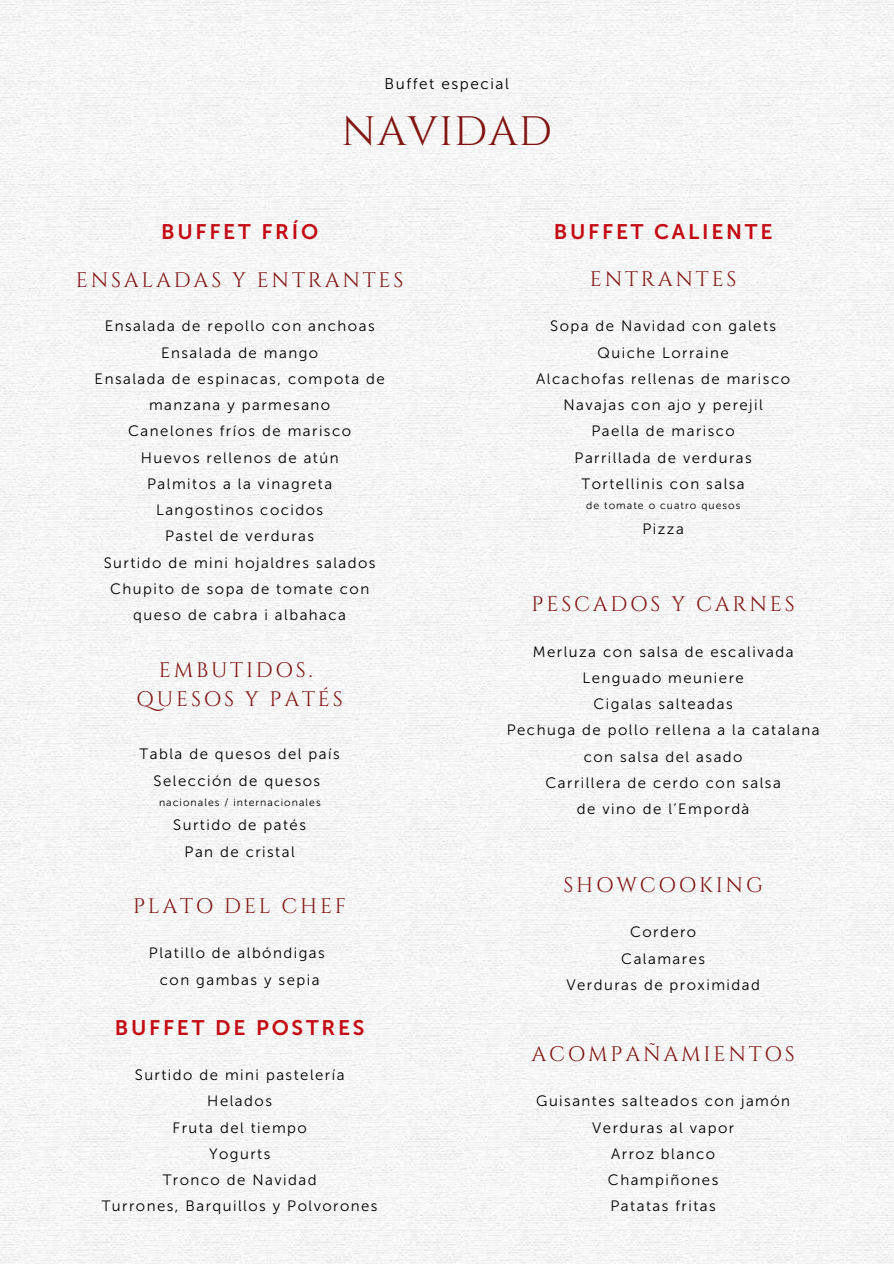
<style>
.page{position:relative;width:894px;height:1264px;background:#fff}
.page>*{position:absolute;margin:0;border:0;box-sizing:border-box;transform-origin:0 0}
.t1{font:41.1px "Cinzel";letter-spacing:.03em;color:#811512}
.t2{font:21px/29.2px "Cinzel";letter-spacing:.13em;color:#811512;text-align:center}
.t3{font:21px "Museo Sans 700";letter-spacing:.13em;color:#c40a13}
.t4{font:15.45px "Museo Sans 300";letter-spacing:.1em;color:#000}
.t5{font:15px/26.2px "Museo Sans 300";letter-spacing:.1em;color:#000;text-align:center}
.t6{font:10.5px "Museo Sans 300";letter-spacing:.1em;color:#000}
</style>
<div class="page">
<img style="left:0;top:0;width:893px;height:1263px">
<p class="t4" style="left:384px;top:74px;width:126px">Buffet especial</p>
<h1 class="t1" style="left:341px;top:105px;width:212px">NAVIDAD</h1>
<h2 class="t3" style="left:161px;top:219px;width:158px">BUFFET FRÍO</h2>
<h2 class="t3" style="left:553px;top:219px;width:220px">BUFFET CALIENTE</h2>
<h2 class="t2" style="left:76px;top:266px;width:329px">ENSALADAS Y ENTRANTES</h2>
<p class="t5" style="left:95px;top:313px;width:291px">Ensalada de repollo con anchoas<br>Ensalada de mango<br>Ensalada de espinacas, compota de manzana y parmesano<br>Canelones fríos de marisco<br>Huevos rellenos de atún<br>Palmitos a la vinagreta<br>Langostinos cocidos<br>Pastel de verduras<br>Surtido de mini hojaldres salados<br>Chupito de sopa de tomate con queso de cabra i albahaca</p>
<h2 class="t2" style="left:137px;top:655px;width:207px">EMBUTIDOS.<br>QUESOS Y PATÉS</h2>
<p class="t5" style="left:139px;top:741px;width:202px">Tabla de quesos del país<br>Selección de quesos</p>
<p class="t6" style="left:159px;top:796px;width:163px">nacionales / internacionales</p>
<p class="t5" style="left:173px;top:812px;width:134px">Surtido de patés<br>Pan de cristal</p>
<h2 class="t2" style="left:133px;top:892px;width:214px">PLATO DEL CHEF</h2>
<p class="t5" style="left:149px;top:940px;width:177px">Platillo de albóndigas con gambas y sepia</p>
<h2 class="t3" style="left:115px;top:1015px;width:251px">BUFFET DE POSTRES</h2>
<p class="t5" style="left:102px;top:1061px;width:277px">Surtido de mini pastelería<br>Helados<br>Fruta del tiempo<br>Yogurts<br>Tronco de Navidad<br>Turrones, Barquillos y Polvorones</p>
<h2 class="t2" style="left:589px;top:265px;width:148px">ENTRANTES</h2>
<p class="t5" style="left:536px;top:313px;width:255px">Sopa de Navidad con galets<br>Quiche Lorraine<br>Alcachofas rellenas de marisco<br>Navajas con ajo y perejil<br>Paella de marisco<br>Parrillada de verduras<br>Tortellinis con salsa</p>
<p class="t6" style="left:586px;top:499px;width:156px">de tomate o cuatro quesos</p>
<p class="t5" style="left:642px;top:515px;width:43px">Pizza</p>
<h2 class="t2" style="left:531px;top:590px;width:264px">PESCADOS Y CARNES</h2>
<p class="t5" style="left:506px;top:638px;width:314px">Merluza con salsa de escalivada<br>Lenguado meuniere<br>Cigalas salteadas<br>Pechuga de pollo rellena a la catalana con salsa del asado<br>Carrillera de cerdo con salsa<br>de vino de l’Empordà</p>
<h2 class="t2" style="left:563px;top:871px;width:201px">SHOWCOOKING</h2>
<p class="t5" style="left:566px;top:919px;width:195px">Cordero<br>Calamares<br>Verduras de proximidad</p>
<h2 class="t2" style="left:531px;top:1040px;width:265px">ACOMPAÑAMIENTOS</h2>
<p class="t5" style="left:536px;top:1088px;width:255px">Guisantes salteados con jamón<br>Verduras al vapor<br>Arroz blanco<br>Champiñones<br>Patatas fritas</p>
</div>
